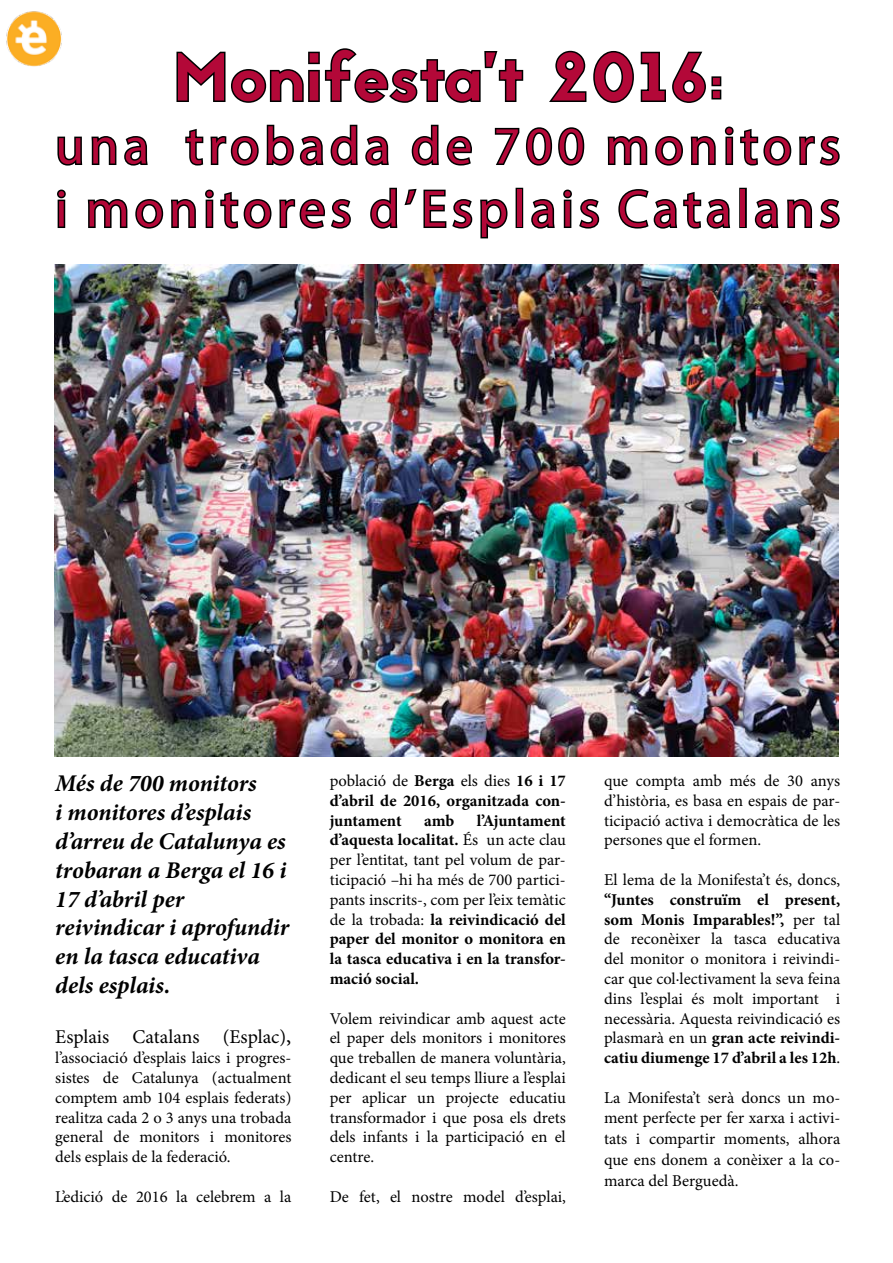
<style>
.page{position:relative;width:893px;height:1263px;background:#fff}
.page>*{position:absolute;margin:0;border:0;box-sizing:border-box;transform-origin:0 0}
.t1{font:67.5px "Jaapokki";letter-spacing:.03em;color:#b30838}
.t2{font:52.5px/63px "Myriad Pro";letter-spacing:.1em;color:#b30838}
.t3{font:italic 700 24px/28.8px "Minion Pro";letter-spacing:-.005em;color:#000}
.t4{font:19.5px "Minion Pro";color:#000}
.t5{font:16.5px/19.8px "Minion Pro";color:#000;text-align:justify}
.t6{font:700 16.5px/19.8px "Minion Pro";color:#000;text-align:justify}
.s1{font-size:52.5px}
.s2{font-size:22.5px}
.s3{font-weight:400}
.s4{font-weight:700}
</style>
<div class="page">
<img style="left:6px;top:11px;width:56px;height:56px">
<svg style="left:176px;top:48px;width:348px;height:55px"></svg>
<svg style="left:549px;top:50px;width:173px;height:53px"></svg>
<svg style="left:57px;top:136px;width:26px;height:30px"></svg>
<svg style="left:91px;top:136px;width:57px;height:30px"></svg>
<svg style="left:185px;top:124px;width:204px;height:42px"></svg>
<svg style="left:411px;top:124px;width:61px;height:42px"></svg>
<svg style="left:494px;top:127px;width:91px;height:39px"></svg>
<svg style="left:607px;top:136px;width:109px;height:30px"></svg>
<svg style="left:724px;top:126px;width:116px;height:40px"></svg>
<svg style="left:57px;top:189px;width:9px;height:39px"></svg>
<svg style="left:87px;top:199px;width:109px;height:30px"></svg>
<svg style="left:205px;top:189px;width:146px;height:40px"></svg>
<svg style="left:370px;top:187px;width:138px;height:52px"></svg>
<div style="left:516px;top:188px;width:7px;height:40px;border:3px solid #000"></div>
<svg style="left:531px;top:199px;width:24px;height:30px"></svg>
<svg style="left:563px;top:189px;width:37px;height:40px"></svg>
<svg style="left:618px;top:189px;width:113px;height:40px"></svg>
<div style="left:739px;top:188px;width:8px;height:40px;border:3px solid #000"></div>
<svg style="left:754px;top:199px;width:86px;height:30px"></svg>
<img style="left:54px;top:265px;width:785px;height:492px">
<h1 class="t1" style="left:174px;top:30px;width:550px">Monifesta’t 2016<span class="s1">:</span></h1>
<h2 class="t2" style="left:55px;top:114px;width:786px">una trobada de 700 monitors i monitores d’Esplais Catalans</h2>
<h3 class="t3" style="left:55px;top:769px;width:235px">Més de 700 monitors<br>i monitores d’esplais d’arreu de Catalunya es trobaran a Berga el 16 i<br>17 d’abril per reivindicar i aprofundir en la tasca educativa dels esplais.</h3>
<p class="t4" style="left:55px;top:1024px;width:238px">Esplais Catalans (Esplac)<span class="s2">,</span></p>
<p class="t5" style="left:55px;top:1048px;width:238px">l’associació d’esplais laics i progres&shy;sistes de Catalunya (actualment comptem amb 104 esplais federats) realitza cada 2 o 3 anys una trobada general de monitors i monitores dels esplais de la federació.</p>
<p class="t5" style="left:55px;top:1187px;width:238px">L’edició de 2016 la celebrem a la</p>
<p class="t6" style="left:330px;top:770px;width:238px"><span class="s3">població de</span> Berga <span class="s3">els dies</span> 16 i 17 d’abril de 2016, organitzada con&shy;juntament</p>
<p class="t5" style="left:330px;top:810px;width:238px;text-indent:147px"><span class="s4">l’Ajuntament d’aquesta localitat.</span> És un acte clau per l’entitat, tant pel volum de par&shy;ticipació –hi ha més de 700 partici&shy;pants inscrits-, com per l’eix temàtic de la trobada: <span class="s4">la reivindicació del paper del monitor o monitora en la tasca educativa i en la transfor&shy;mació social.</span></p>
<p class="t5" style="left:330px;top:1008px;width:238px">Volem reivindicar amb aquest acte el paper dels monitors i monitores que treballen de manera voluntària, dedicant el seu temps lliure a l’esplai per aplicar un projecte educatiu transformador i que posa els drets dels infants i la participació en el centre.</p>
<p class="t5" style="left:330px;top:1187px;width:238px">De fet, el nostre model d’esplai,</p>
<p class="t6" style="left:424px;top:810px;width:32px">amb</p>
<p class="t5" style="left:604px;top:771px;width:238px">que compta amb més de 30 anys d’història, es basa en espais de par&shy;ticipació activa i democràtica de les persones que el formen.</p>
<p class="t5" style="left:604px;top:870px;width:238px">El lema de la Monifesta’t és, doncs,</p>
<p class="t5" style="left:604px;top:890px;width:238px"><span class="s4">“Juntes construïm el present, som Monis Imparables!”,</span> per tal de reconèixer la tasca educativa del monitor o monitora i reivindi&shy;car que col·lectivament la seva feina dins l’esplai és molt important i necessària. Aquesta reivindicació es plasmarà en un <span class="s4">gran acte reivindi&shy;catiu diumenge 17 d’abril a les 12h</span>.</p>
<p class="t5" style="left:604px;top:1087px;width:238px;line-height:20.7px">La Monifesta’t serà doncs un mo&shy;ment perfecte per fer xarxa i activi&shy;tats i compartir moments, alhora que ens donem a conèixer a la co&shy;marca del Berguedà.</p>
</div>
